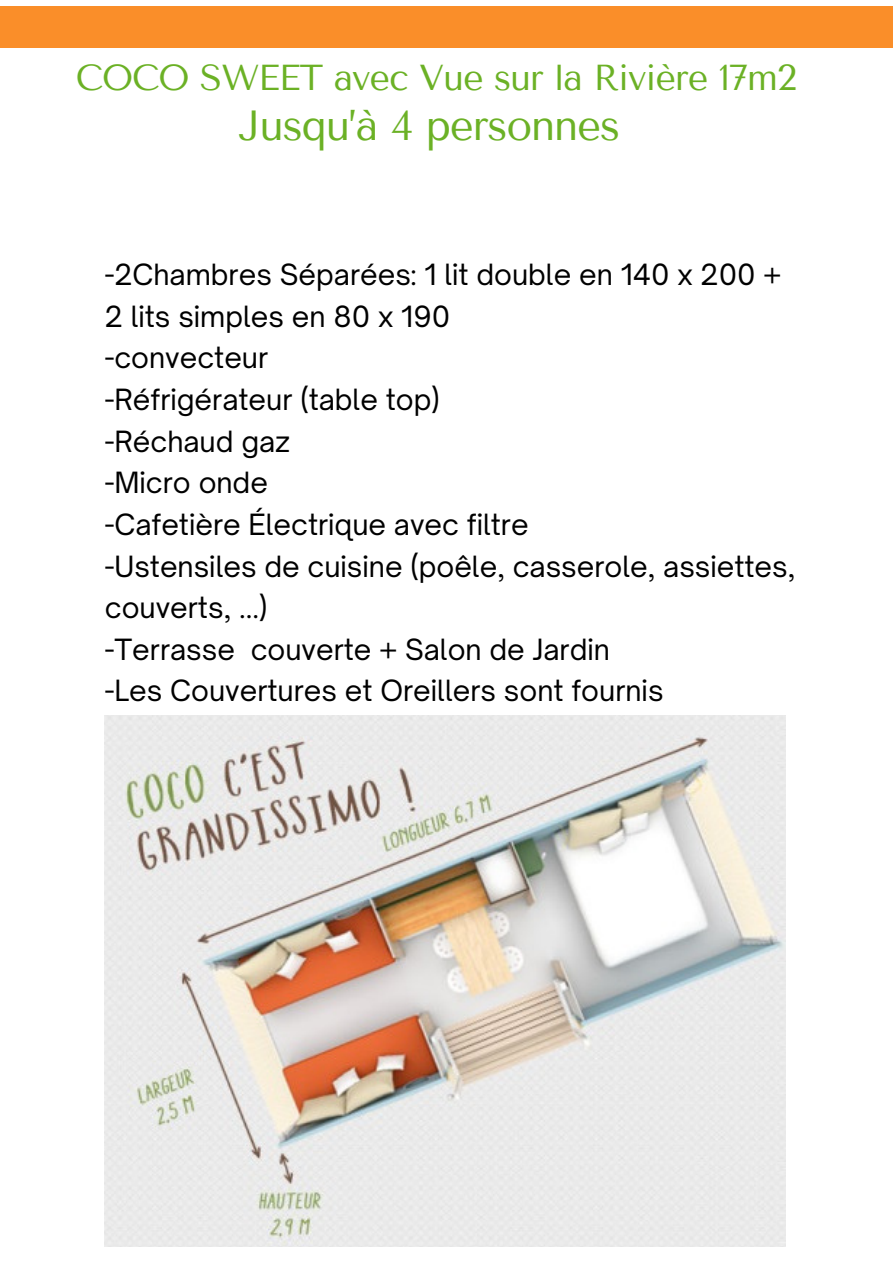
<style>
.page{position:relative;width:893px;height:1264px;background:#fff}
.page>*{position:absolute;margin:0;border:0;box-sizing:border-box;transform-origin:0 0}
.t1{font:42px "Tenor Sans";letter-spacing:-.03em;color:#6bb125}
.t2{font:36px "Tenor Sans";letter-spacing:-.03em;color:#6bb125}
.t3{font:28.05px/41.5px "Open Sauce One";color:#000}
</style>
<div class="page">
<div style="left:0;top:6px;width:892px;height:42px;background:#fa8e29"></div>
<img style="left:105px;top:715px;width:680px;height:531px">
<p class="t2" style="left:76px;top:56px;width:722px">COCO SWEET avec Vue sur la Rivière 17m2</p>
<h1 class="t1" style="left:239px;top:101px;width:383px">Jusqu’à 4 personnes</h1>
<p class="t3" style="left:105px;top:254px;width:692px">-2Chambres Séparées: 1 lit double en 140 x 200 +<br>2 lits simples en 80 x 190<br>-convecteur<br>-Réfrigérateur (table top)<br>-Réchaud gaz<br>-Micro onde<br>-Cafetière Électrique avec filtre<br>-Ustensiles de cuisine (poêle, casserole, assiettes, couverts, ...)<br>-Terrasse couverte + Salon de Jardin<br>-Les Couvertures et Oreillers sont fournis</p>
</div>
